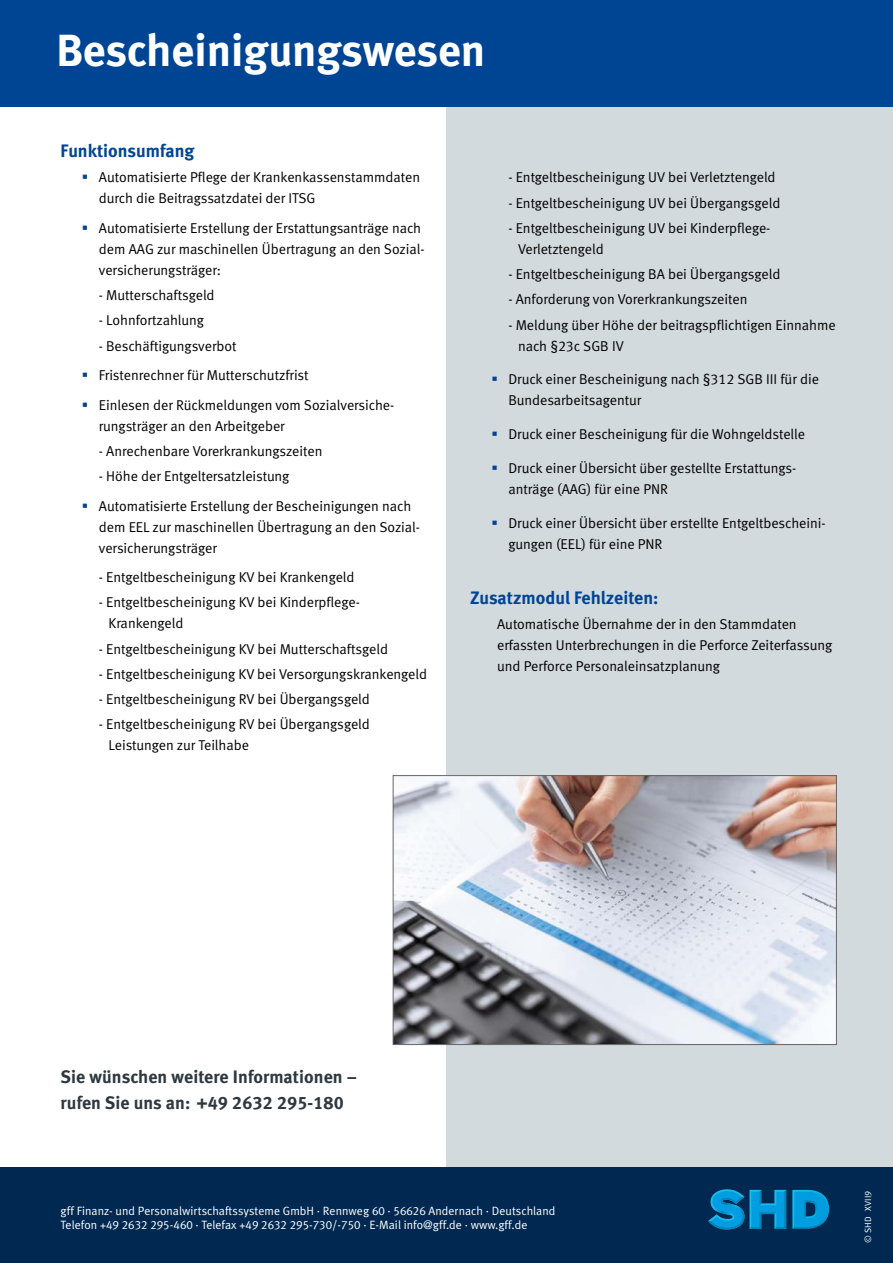
<style>
.page{position:relative;width:893px;height:1263px;background:#fff}
.page>*{position:absolute;margin:0;border:0;box-sizing:border-box;transform-origin:0 0}
.t1{font:700 45px "Meta";color:#fff}
.t2{font:18px/25.8px "Meta Bold LF";letter-spacing:.005em;color:#2d383f}
.t3{font:18px "Meta Bold LF";letter-spacing:.005em;color:#004494}
.t4{font:14.25px/21px "Meta Normal LF";color:#000}
.t5{font:12px/14.4px "Meta Plus LF";letter-spacing:.005em;color:#fff}
.t6{font:9px "Meta Normal LF";color:#fff}
.s1{color:#004494}
</style>
<div class="page">
<div style="left:446px;top:105px;width:447px;height:1158px;background:#d2dade"></div>
<div style="left:0;top:0;width:893px;height:106px;background:#004494"></div>
<div style="left:0;top:1167px;width:893px;height:96px;background:#002851"></div>
<svg style="left:793px;top:1190px;width:36px;height:39px"></svg>
<svg style="left:708px;top:1189px;width:78px;height:40px"></svg>
<img style="left:395px;top:777px;width:440px;height:266px">
<div style="left:393px;top:775px;width:444px;height:270px;border:1px solid #646567"></div>
<h1 class="t1" style="left:56px;top:24px;width:430px">Bescheinigungswesen</h1>
<p class="t3" style="left:61px;top:140px;width:135px">Funktionsumfang</p>
<p class="t4" style="left:99px;top:167px;width:323px;text-indent:-17px"><span class="s1">▪</span> Automatisierte Pflege der Krankenkassenstammdaten durch die Beitragssatzdatei der ITSG</p>
<p class="t4" style="left:99px;top:217px;width:327px;text-indent:-17px"><span class="s1">▪</span> Automatisierte Erstellung der Erstattungsanträge nach dem AAG zur maschinellen Übertragung an den Sozial&shy;versicherungsträger:</p>
<p class="t4" style="left:99px;top:284px;width:117px">- Mutterschaftsgeld</p>
<p class="t4" style="left:99px;top:310px;width:107px">- Lohnfortzahlung</p>
<p class="t4" style="left:99px;top:335px;width:139px">- Beschäftigungsverbot</p>
<p class="t4" style="left:82px;top:364px;width:228px"><span class="s1">▪</span> Fristenrechner für Mutterschutzfrist</p>
<p class="t4" style="left:99px;top:394px;width:297px;text-indent:-17px"><span class="s1">▪</span> Einlesen der Rückmeldungen vom Sozialversiche&shy;rungsträger an den Arbeitgeber</p>
<p class="t4" style="left:99px;top:440px;width:225px">- Anrechenbare Vorerkrankungszeiten</p>
<p class="t4" style="left:99px;top:465px;width:192px">- Höhe der Entgeltersatzleistung</p>
<p class="t4" style="left:99px;top:495px;width:323px;text-indent:-17px"><span class="s1">▪</span> Automatisierte Erstellung der Bescheinigungen nach dem EEL zur maschinellen Übertragung an den Sozial&shy;versicherungsträger</p>
<p class="t4" style="left:99px;top:566px;width:257px">- Entgeltbescheinigung KV bei Krankengeld</p>
<p class="t4" style="left:109px;top:592px;width:253px;text-indent:-10px">- Entgeltbescheinigung KV bei Kinderpflege-<br>Krankengeld</p>
<p class="t4" style="left:99px;top:638px;width:291px">- Entgeltbescheinigung KV bei Mutterschaftsgeld</p>
<p class="t4" style="left:99px;top:663px;width:330px">- Entgeltbescheinigung KV bei Versorgungskrankengeld</p>
<p class="t4" style="left:99px;top:688px;width:272px">- Entgeltbescheinigung RV bei Übergangsgeld</p>
<p class="t4" style="left:109px;top:714px;width:263px;text-indent:-10px">- Entgeltbescheinigung RV bei Übergangsgeld<br>Leistungen zur Teilhabe</p>
<p class="t4" style="left:508px;top:167px;width:269px">- Entgeltbescheinigung UV bei Verletztengeld</p>
<p class="t4" style="left:508px;top:192px;width:274px">- Entgeltbescheinigung UV bei Übergangsgeld</p>
<p class="t4" style="left:518px;top:217px;width:254px;text-indent:-10px">- Entgeltbescheinigung UV bei Kinderpflege-<br>Verletztengeld</p>
<p class="t4" style="left:508px;top:263px;width:274px">- Entgeltbescheinigung BA bei Übergangsgeld</p>
<p class="t4" style="left:508px;top:289px;width:241px">- Anforderung von Vorerkrankungszeiten</p>
<p class="t4" style="left:518px;top:314px;width:319px;text-indent:-10px">- Meldung über Höhe der beitragspflichtigen Einnahme nach §23c SGB IV</p>
<p class="t4" style="left:508px;top:369px;width:312px;text-indent:-17px"><span class="s1">▪</span> Druck einer Bescheinigung nach §312 SGB III für die<br>Bundesarbeitsagentur</p>
<p class="t4" style="left:491px;top:424px;width:315px"><span class="s1">▪</span> Druck einer Bescheinigung für die Wohngeldstelle</p>
<p class="t4" style="left:508px;top:457px;width:289px;text-indent:-17px"><span class="s1">▪</span> Druck einer Übersicht über gestellte Erstattungs&shy;anträge (AAG) für eine PNR</p>
<p class="t4" style="left:508px;top:512px;width:319px;text-indent:-17px"><span class="s1">▪</span> Druck einer Übersicht über erstellte Entgeltbescheini&shy;gungen (EEL) für eine PNR</p>
<p class="t3" style="left:470px;top:587px;width:190px">Zusatzmodul Fehlzeiten:</p>
<p class="t4" style="left:497px;top:614px;width:337px">Automatische Übernahme der in den Stammdaten erfassten Unterbrechungen in die Perforce Zeiterfassung und Perforce Personaleinsatzplanung</p>
<p class="t2" style="left:61px;top:1064px;width:298px">Sie wünschen weitere Informationen – rufen Sie uns an: +49 2632 295-180</p>
<p class="t5" style="left:61px;top:1203px;width:496px">gff Finanz- und Personalwirtschaftssysteme GmbH · Rennweg 60 · 56626 Andernach · Deutschland<br>Telefon +49 2632 295-460 · Telefax +49 2632 295-730/-750 · E-Mail info@gff.de · www.gff.de</p>
<p class="t6" style="left:863px;top:1243px;width:53px;rotate:-90deg">© SHD XVII9</p>
</div>
